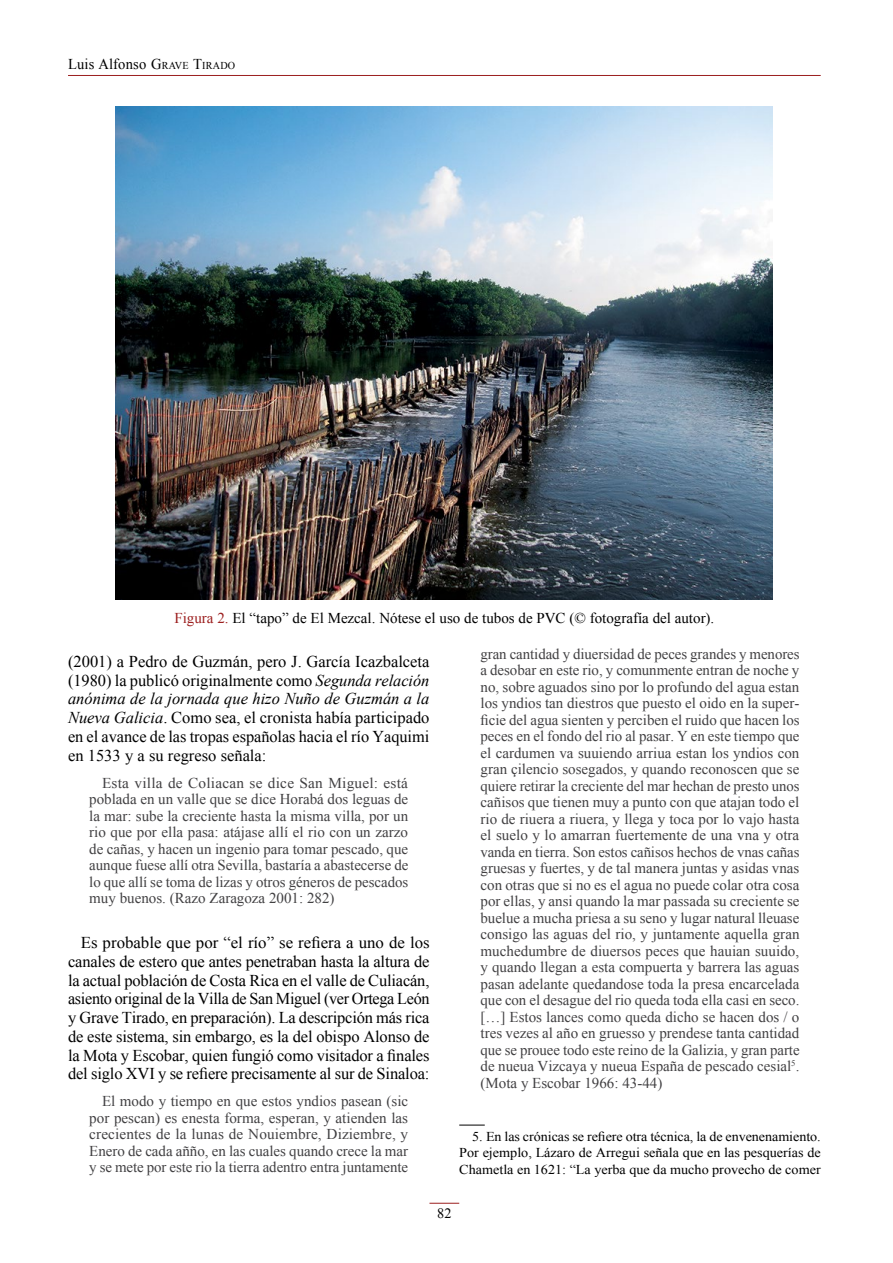
<style>
.page{position:relative;width:893px;height:1263px;background:#fff}
.page>*{position:absolute;margin:0;border:0;box-sizing:border-box;transform-origin:0 0}
.t1{font:16.5px/18.8px "Times New Roman";letter-spacing:-.01em;color:#000;text-align:justify}
.t2{font:15px/16.5px "Times New Roman";color:#414042;text-align:justify}
.t3{font:15px "Times New Roman";color:#000}
.t4{font:14.25px "Times New Roman";color:#000}
.t5{font:13.5px/16.2px "Times New Roman";color:#000;text-align:justify;scale:1.04 1}
.s1{font-style:inherit}
.s2{font-size:10.5px}
.s3{color:#9c1f1f}
.s4{font-style:italic}
</style>
<div class="page">
<hr style="left:68px;top:75px;width:753px;height:1px;background:#9c1f1f">
<hr style="left:429px;top:1203px;width:30px;height:1px;background:#9c1f1f">
<svg style="left:459px;top:1125px;width:26px;height:1px"></svg>
<img style="left:116px;top:106px;width:657px;height:493px">
<p class="t3" style="left:68px;top:54px;width:169px">Luis Alfonso <span class="s1">G</span><span class="s2">RAVE</span> <span class="s1">T</span><span class="s2">IRADO</span></p>
<p class="t3" style="left:174px;top:608px;width:542px"><span class="s3">Figura 2.</span> El “tapo” de El Mezcal. Nótese el uso de tubos de PVC (© fotografía del autor).</p>
<p class="t1" style="left:68px;top:652px;width:363px">(2001) a Pedro de Guzmán, pero J. García Icazbalceta (1980) la publicó originalmente como <span class="s4">Segunda relación anónima de la jornada que hizo Nuño de Guzmán a la Nueva Galicia</span>. Como sea, el cronista había participado en el avance de las tropas españolas hacia el río Yaquimi en 1533 y a su regreso señala:</p>
<p class="t2" style="left:89px;top:774px;width:321px;text-indent:13px">Esta villa de Coliacan se dice San Miguel: está poblada en un valle que se dice Horabá dos leguas de la mar: sube la creciente hasta la misma villa, por un rio que por ella pasa: atájase allí el rio con un zarzo de cañas, y hacen un ingenio para tomar pescado, que aunque fuese allí otra Sevilla, bastaría a abastecerse de lo que allí se toma de lizas y otros géneros de pescados muy buenos. (Razo Zaragoza 2001: 282)</p>
<p class="t1" style="left:68px;top:933px;width:363px;text-indent:13px">Es probable que por “el río” se refiera a uno de los canales de estero que antes penetraban hasta la altura de la actual población de Costa Rica en el valle de Culiacán, asiento original de la Villa de San Miguel (ver Ortega León y Grave Tirado, en preparación). La descripción más rica de este sistema, sin embargo, es la del obispo Alonso de la Mota y Escobar, quien fungió como visitador a finales del siglo XVI y se refiere precisamente al sur de Sinaloa:</p>
<p class="t2" style="left:89px;top:1093px;width:320px;text-indent:13px">El modo y tiempo en que estos yndios pasean (sic por pescan) es enesta forma, esperan, y atienden las crecientes de la lunas de Nouiembre, Diziembre, y Enero de cada añño, en las cuales quando crece la mar y se mete por este rio la tierra adentro entra juntamente</p>
<p class="t2" style="left:480px;top:645px;width:321px">gran cantidad y diuersidad de peces grandes y menores a desobar en este rio, y comunmente entran de noche y no, sobre aguados sino por lo profundo del agua estan los yndios tan diestros que puesto el oido en la super&shy;ficie del agua sienten y perciben el ruido que hacen los peces en el fondo del rio al pasar. Y en este tiempo que el cardumen va suuiendo arriua estan los yndios con gran çilencio sosegados, y quando reconoscen que se quiere retirar la creciente del mar hechan de presto unos cañisos que tienen muy a punto con que atajan todo el rio de riuera a riuera, y llega y toca por lo vajo hasta el suelo y lo amarran fuertemente de una vna y otra vanda en tierra. Son estos cañisos hechos de vnas cañas gruesas y fuertes, y de tal manera juntas y asidas vnas con otras que si no es el agua no puede colar otra cosa por ellas, y ansi quando la mar passada su creciente se buelue a mucha priesa a su seno y lugar natural lleuase consigo las aguas del rio, y juntamente aquella gran muchedumbre de diuersos peces que hauian suuido, y quando llegan a esta compuerta y barrera las aguas pasan adelante quedandose toda la presa encarcelada que con el desague del rio queda toda ella casi en seco. […] Estos lances como queda dicho se hacen dos / o tres vezes al año en gruesso y prendese tanta cantidad que se prouee todo este reino de la Galizia, y gran parte de nueua Vizcaya y nueua España de pescado cesial<sup>5</sup>. (Mota y Escobar 1966: 43-44)</p>
<p class="t5" style="left:459px;top:1128px;width:349px;text-indent:13px">5. En las crónicas se refiere otra técnica, la de envenenamiento.<br>Por ejemplo, Lázaro de Arregui señala que en las pesquerías de Chametla en 1621: “La yerba que da mucho provecho de comer</p>
<p class="t4" style="left:437px;top:1204px;width:16px">82</p>
</div>
